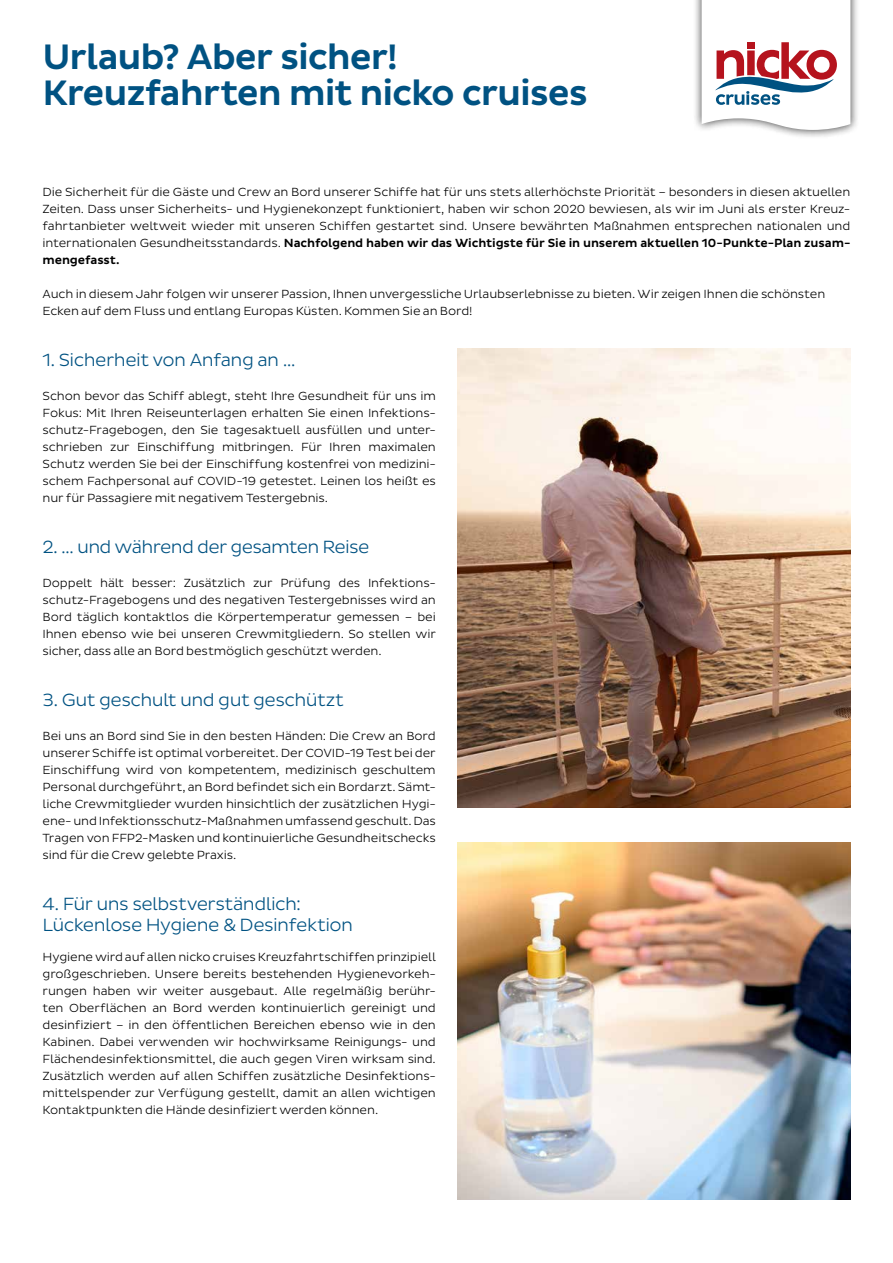
<style>
.page{position:relative;width:893px;height:1263px;background:#fff}
.page>*{position:absolute;margin:0;border:0;box-sizing:border-box;transform-origin:0 0}
.t1{font:500 36px/36px "Pluto Sans";letter-spacing:-.03em;color:#005282}
.t2{font:300 18px/21px "Pluto Sans";letter-spacing:-.03em;color:#005282}
.t3{font:300 12px/17px "Pluto Sans";letter-spacing:-.01em;color:#000;text-align:justify}
.s1{font-weight:500}
</style>
<div class="page">
<div style="left:693px;top:0;width:166px;height:139px;background:#000;opacity:.75"></div>
<svg style="left:702px;top:0;width:148px;height:130px"></svg>
<img style="left:457px;top:349px;width:393px;height:459px">
<img style="left:457px;top:842px;width:393px;height:357px">
<h1 class="t1" style="left:43px;top:40px;width:547px">Urlaub? Aber sicher!<br>Kreuzfahrten mit nicko cruises</h1>
<p class="t3" style="left:43px;top:183px;width:809px">Die Sicherheit für die Gäste und Crew an Bord unserer Schiffe hat für uns stets allerhöchste Priorität – besonders in diesen aktuellen Zeiten. Dass unser Sicherheits- und Hygienekonzept funktioniert, haben wir schon 2020 bewiesen, als wir im Juni als erster Kreuz&shy;fahrtanbieter weltweit wieder mit unseren Schiffen gestartet sind. Unsere bewährten Maßnahmen entsprechen nationalen und internationalen Gesundheitsstandards. <span class="s1">Nachfolgend haben wir das Wichtigste für Sie in unserem aktuellen 10-Punkte-Plan zusam&shy;mengefasst.</span></p>
<p class="t3" style="left:43px;top:285px;width:784px">Auch in diesem Jahr folgen wir unserer Passion, Ihnen unvergessliche Urlaubserlebnisse zu bieten. Wir zeigen Ihnen die schönsten<br>Ecken auf dem Fluss und entlang Europas Küsten. Kommen Sie an Bord!</p>
<h2 class="t2" style="left:43px;top:349px;width:255px">1. Sicherheit von Anfang an …</h2>
<p class="t3" style="left:43px;top:387px;width:395px">Schon bevor das Schiff ablegt, steht Ihre Gesundheit für uns im Fokus: Mit Ihren Reiseunterlagen erhalten Sie einen Infektions&shy;schutz-Fragebogen, den Sie tagesaktuell ausfüllen und unter&shy;schrieben zur Einschiffung mitbringen. Für Ihren maximalen Schutz werden Sie bei der Einschiffung kostenfrei von medizini&shy;schem Fachpersonal auf COVID-19 getestet. Leinen los heißt es nur für Passagiere mit negativem Testergebnis.</p>
<h2 class="t2" style="left:43px;top:536px;width:328px">2. … und während der gesamten Reise</h2>
<p class="t3" style="left:43px;top:574px;width:395px">Doppelt hält besser: Zusätzlich zur Prüfung des Infektions&shy;schutz-Fragebogens und des negativen Testergebnisses wird an Bord täglich kontaktlos die Körpertemperatur gemessen – bei Ihnen ebenso wie bei unseren Crewmitgliedern. So stellen wir sicher, dass alle an Bord bestmöglich geschützt werden.</p>
<h2 class="t2" style="left:43px;top:689px;width:303px">3. Gut geschult und gut geschützt</h2>
<p class="t3" style="left:43px;top:727px;width:395px">Bei uns an Bord sind Sie in den besten Händen: Die Crew an Bord unserer Schiffe ist optimal vorbereitet. Der COVID-19 Test bei der Einschiffung wird von kompetentem, medizinisch geschultem Personal durchgeführt, an Bord befindet sich ein Bordarzt. Sämt&shy;liche Crewmitglieder wurden hinsichtlich der zusätzlichen Hygi&shy;ene- und Infektionsschutz-Maßnahmen umfassend geschult. Das Tragen von FFP2-Masken und kontinuierliche Gesundheitschecks sind für die Crew gelebte Praxis.</p>
<h2 class="t2" style="left:43px;top:893px;width:312px">4. Für uns selbstverständlich:<br>Lückenlose Hygiene &amp; Desinfektion</h2>
<p class="t3" style="left:43px;top:949px;width:395px">Hygiene wird auf allen nicko cruises Kreuzfahrtschiffen prinzipiell großgeschrieben. Unsere bereits bestehenden Hygienevorkeh&shy;rungen haben wir weiter ausgebaut. Alle regelmäßig berühr&shy;ten Oberflächen an Bord werden kontinuierlich gereinigt und desinfiziert – in den öffentlichen Bereichen ebenso wie in den Kabinen. Dabei verwenden wir hochwirksame Reinigungs- und Flächendesinfektionsmittel, die auch gegen Viren wirksam sind.<br>Zusätzlich werden auf allen Schiffen zusätzliche Desinfektions&shy;mittelspender zur Verfügung gestellt, damit an allen wichtigen Kontaktpunkten die Hände desinfiziert werden können.</p>
</div>
